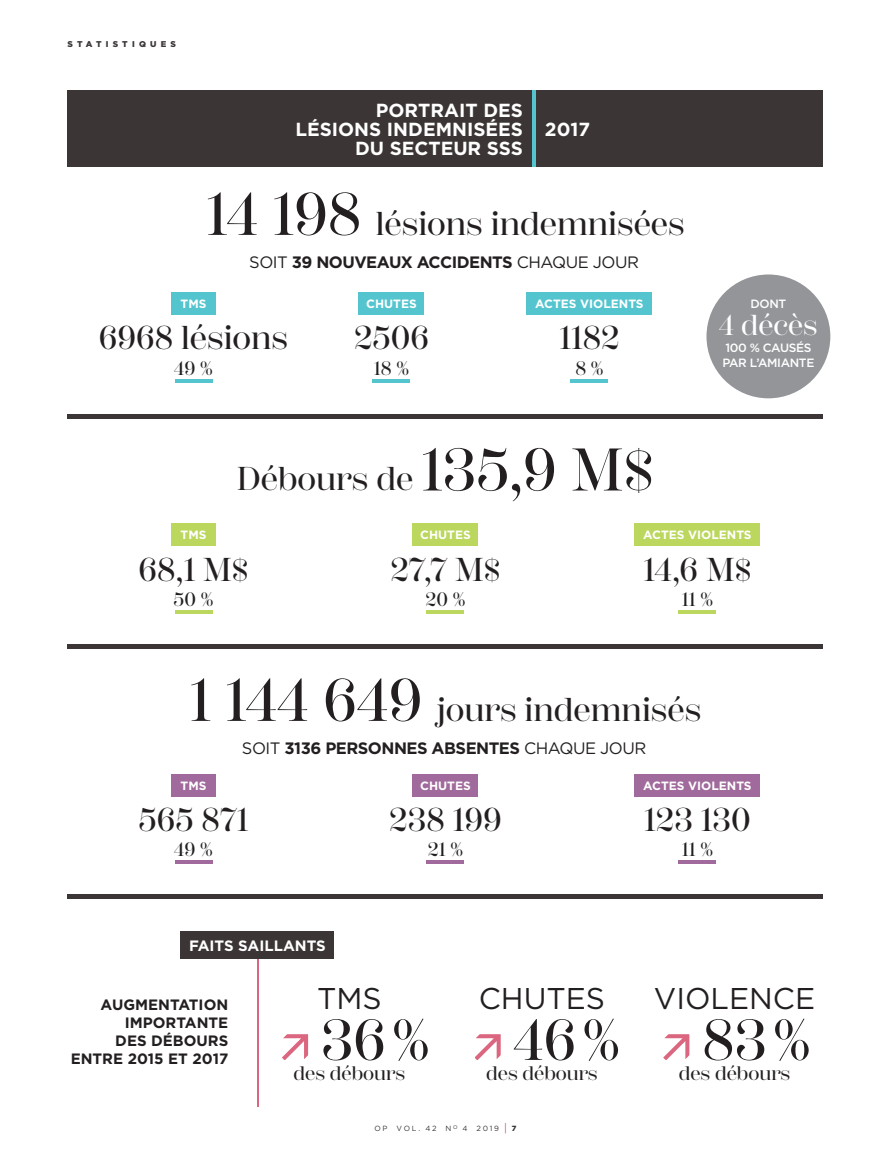
<style>
.page{position:relative;width:891px;height:1161px;background:#fff}
.page>*{position:absolute;margin:0;border:0;box-sizing:border-box;transform-origin:0 0}
.t1{font:500 57.6px "Scotch Display";color:#231f20}
.t2{font:500 33px "Scotch Display";color:#231f20}
.t3{font:30px "Gotham";color:#231f20}
.t4{font:500 28.8px "Scotch Display";color:#fff}
.t5{font:500 19.5px "Scotch Display";color:#231f20}
.t6{font:700 18.9px "Gotham";color:#fff}
.t7{font:700 16.5px "Gotham";letter-spacing:-.03em;color:#231f20}
.t8{font:700 15px "Gotham";color:#231f20}
.t9{font:700 15px "Gotham";color:#fff}
.t10{font:700 12px "Gotham";color:#fff}
.t11{font:500 12px "Gotham";letter-spacing:-.03em;color:#fff}
.t12{font:900 8.4px "Gotham";letter-spacing:.5em;color:#3b3635}
.t13{font:7.5px "Gotham";letter-spacing:.225em;color:#3b3635}
.s1{font-size:60px}
.s2{font-weight:400}
.s3{font-size:11.25px;color:#bc1446}
.s4{font-weight:900}
</style>
<div class="page">
<div style="left:68px;top:90px;width:756px;height:76px;background:#3b3635"></div>
<hr style="left:68px;top:414px;width:756px;height:4px;background:#3b3635">
<div style="left:68px;top:644px;width:756px;height:5px;background:#3b3635"></div>
<hr style="left:68px;top:895px;width:756px;height:4px;background:#3b3635">
<div style="left:181px;top:932px;width:153px;height:27px;background:#3b3635"></div>
<div style="left:171px;top:524px;width:45px;height:22px;background:#bbd75e"></div>
<div style="left:171px;top:774px;width:45px;height:22px;background:#a16a9c"></div>
<div style="left:171px;top:292px;width:45px;height:23px;background:#54c5cf"></div>
<div style="left:413px;top:524px;width:65px;height:22px;background:#bbd75e"></div>
<div style="left:413px;top:774px;width:65px;height:22px;background:#a16a9c"></div>
<div style="left:359px;top:292px;width:65px;height:23px;background:#54c5cf"></div>
<div style="left:634px;top:524px;width:126px;height:22px;background:#bbd75e"></div>
<div style="left:634px;top:774px;width:126px;height:22px;background:#a16a9c"></div>
<div style="left:526px;top:292px;width:126px;height:23px;background:#54c5cf"></div>
<hr style="left:532px;top:90px;width:4px;height:76px;background:#54c5cf">
<hr style="left:257px;top:959px;width:1px;height:148px;background:#db667f">
<svg style="left:282px;top:1034px;width:27px;height:26px"></svg>
<svg style="left:474px;top:1034px;width:27px;height:26px"></svg>
<svg style="left:663px;top:1034px;width:27px;height:26px"></svg>
<hr style="left:175px;top:610px;width:37px;height:4px;background:#bbd75e">
<hr style="left:175px;top:860px;width:37px;height:4px;background:#a16a9c">
<hr style="left:175px;top:379px;width:37px;height:3px;background:#54c5cf">
<hr style="left:427px;top:610px;width:37px;height:4px;background:#bbd75e">
<hr style="left:427px;top:860px;width:37px;height:4px;background:#a16a9c">
<hr style="left:373px;top:379px;width:37px;height:3px;background:#54c5cf">
<hr style="left:679px;top:610px;width:37px;height:4px;background:#bbd75e">
<hr style="left:679px;top:860px;width:37px;height:4px;background:#a16a9c">
<hr style="left:571px;top:379px;width:37px;height:3px;background:#54c5cf">
<div style="left:707px;top:275px;width:123px;height:123px;background:#939598;border-radius:50%"></div>
<p class="t12" style="left:68px;top:38px;width:110px">STATISTIQUES</p>
<p class="t6" style="left:376px;top:98px;width:149px">PORTRAIT DES</p>
<p class="t6" style="left:295px;top:117px;width:229px">LÉSIONS INDEMNISÉES</p>
<p class="t6" style="left:355px;top:135px;width:169px">DU SECTEUR SSS</p>
<p class="t6" style="left:545px;top:117px;width:47px">2017</p>
<p class="t2" style="left:206px;top:205px;width:480px"><span class="s1">14 198</span> lésions indemnisées</p>
<p class="t7" style="left:249px;top:251px;width:391px"><span class="s2">SOIT</span> 39 NOUVEAUX ACCIDENTS <span class="s2">CHAQUE JOUR</span></p>
<p class="t10" style="left:181px;top:296px;width:27px">TMS</p>
<p class="t10" style="left:366px;top:296px;width:52px">CHUTES</p>
<p class="t10" style="left:535px;top:296px;width:110px">ACTES VIOLENTS</p>
<p class="t2" style="left:99px;top:319px;width:191px">6968 lésions</p>
<p class="t2" style="left:354px;top:319px;width:77px">2506</p>
<p class="t2" style="left:559px;top:319px;width:62px">1182</p>
<p class="t5" style="left:174px;top:357px;width:40px">49 %</p>
<p class="t5" style="left:374px;top:357px;width:37px">18 %</p>
<p class="t5" style="left:575px;top:357px;width:30px">8 %</p>
<p class="t2" style="left:237px;top:460px;width:419px">Débours de <span class="s1">135,9 M$</span></p>
<p class="t11" style="left:751px;top:296px;width:37px">DONT</p>
<p class="t4" style="left:719px;top:308px;width:100px">4 décès</p>
<p class="t11" style="left:725px;top:340px;width:88px">100 % CAUSÉS</p>
<p class="t11" style="left:722px;top:355px;width:94px">PAR L’AMIANTE</p>
<p class="t10" style="left:181px;top:527px;width:27px">TMS</p>
<p class="t10" style="left:420px;top:527px;width:52px">CHUTES</p>
<p class="t10" style="left:643px;top:527px;width:110px">ACTES VIOLENTS</p>
<p class="t2" style="left:138px;top:550px;width:112px">68,1 M$</p>
<p class="t2" style="left:390px;top:550px;width:112px">27,7 M$</p>
<p class="t2" style="left:644px;top:550px;width:110px">14,6 M$</p>
<p class="t5" style="left:174px;top:588px;width:41px">50 %</p>
<p class="t5" style="left:426px;top:588px;width:41px">20 %</p>
<p class="t5" style="left:682px;top:588px;width:33px">11 %</p>
<p class="t2" style="left:190px;top:691px;width:513px"><span class="s1">1 144 649</span> jours indemnisés</p>
<p class="t10" style="left:181px;top:777px;width:27px">TMS</p>
<p class="t7" style="left:242px;top:737px;width:406px"><span class="s2">SOIT</span> 3136 PERSONNES ABSENTES <span class="s2">CHAQUE JOUR</span></p>
<p class="t10" style="left:420px;top:777px;width:52px">CHUTES</p>
<p class="t10" style="left:643px;top:777px;width:110px">ACTES VIOLENTS</p>
<p class="t2" style="left:138px;top:801px;width:112px">565 871</p>
<p class="t5" style="left:174px;top:838px;width:40px">49 %</p>
<p class="t9" style="left:189px;top:936px;width:138px">FAITS SAILLANTS</p>
<p class="t2" style="left:389px;top:801px;width:114px">238 199</p>
<p class="t5" style="left:428px;top:838px;width:37px">21 %</p>
<p class="t2" style="left:644px;top:801px;width:108px">123 130</p>
<p class="t5" style="left:682px;top:838px;width:33px">11 %</p>
<p class="t8" style="left:101px;top:995px;width:129px">AUGMENTATION</p>
<p class="t8" style="left:125px;top:1013px;width:105px">IMPORTANTE</p>
<p class="t8" style="left:115px;top:1031px;width:115px">DES DÉBOURS</p>
<p class="t8" style="left:71px;top:1049px;width:159px">ENTRE 2015 ET 2017</p>
<p class="t3" style="left:317px;top:980px;width:66px">TMS</p>
<p class="t3" style="left:479px;top:980px;width:128px">CHUTES</p>
<p class="t3" style="left:654px;top:980px;width:163px">VIOLENCE</p>
<p class="t1" style="left:321px;top:1007px;width:110px">36%</p>
<p class="t1" style="left:514px;top:1007px;width:108px">46%</p>
<p class="t5" style="left:294px;top:1062px;width:113px">des débours</p>
<p class="t5" style="left:486px;top:1062px;width:113px">des débours</p>
<p class="t13" style="left:374px;top:1124px;width:144px">OP VOL. 42 N<sup>O</sup> 4 2019 <span class="s3">|</span> <span class="s4">7</span></p>
<p class="t1" style="left:702px;top:1007px;width:110px">83%</p>
<p class="t5" style="left:679px;top:1062px;width:113px">des débours</p>
</div>
